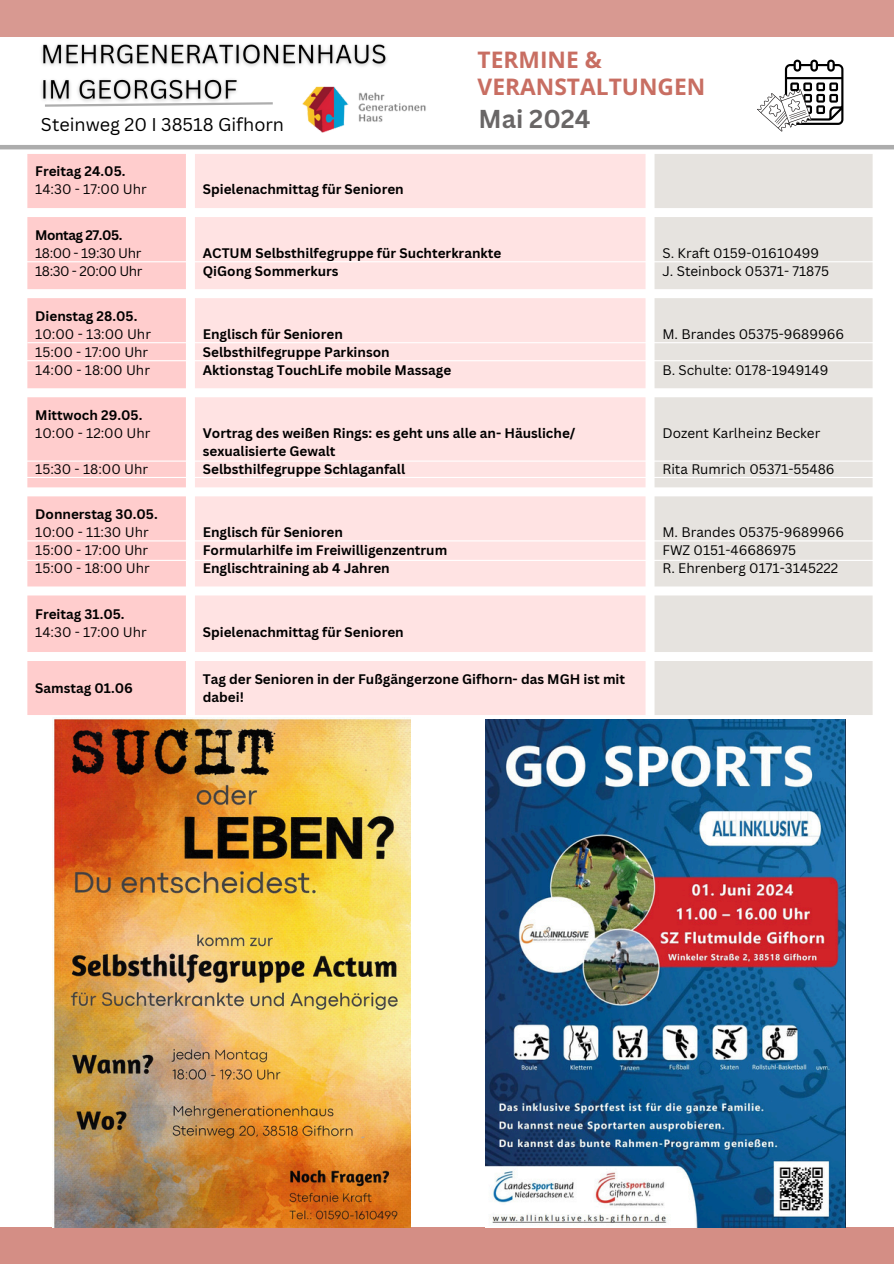
<style>
.page{position:relative;width:894px;height:1264px;background:#fff}
.page>*{position:absolute;margin:0;border:0;box-sizing:border-box;transform-origin:0 0}
.t1{font:700 25.2px "Canva Sans";color:#696666}
.t2{font:700 22.8px/26.8px "Open Sans";color:#c86e62}
.t3{font:18px "Canva Sans";color:#000}
.t4{font:700 13.5px/18px "Canva Sans";color:#000}
.t5{font:13.5px/18px "Canva Sans";color:#000}
.t6{font:13.5px "Canva Sans";letter-spacing:-.035em;color:#000}
.t7{font:700 13.5px "Canva Sans";letter-spacing:-.035em;color:#000}
</style>
<div class="page">
<div style="left:0;top:0;width:893px;height:36px;background:#d89991"></div>
<hr style="left:0;top:145px;width:893px;height:4px;background:#adadad">
<svg style="left:757px;top:60px;width:86px;height:72px"></svg>
<svg style="left:788px;top:110px;width:17px;height:6px"></svg>
<svg style="left:789px;top:112px;width:16px;height:6px"></svg>
<svg style="left:790px;top:113px;width:16px;height:6px"></svg>
<div style="left:1px;top:1227px;width:892px;height:36px;background:#d48e85"></div>
<img style="left:306px;top:103px;width:120px;height:30px">
<svg style="left:27px;top:154px;width:159px;height:561px;background:#ffd2d2"></svg>
<svg style="left:195px;top:154px;width:450px;height:561px;background:#ffe5e5"></svg>
<svg style="left:654px;top:154px;width:218px;height:561px;background:#e8e5e2"></svg>
<img style="left:54px;top:719px;width:356px;height:508px">
<img style="left:485px;top:719px;width:360px;height:508px">
<img style="left:36px;top:36px;width:356px;height:71px">
<hr style="left:17px;top:460px;width:876px;height:1px;background:#fff">
<hr style="left:0;top:477px;width:893px;height:1px;background:#fff">
<hr style="left:0;top:560px;width:893px;height:1px;background:#fff">
<hr style="left:0;top:658px;width:893px;height:1px;background:#fff">
<hr style="left:17px;top:261px;width:876px;height:1px;background:#fff">
<hr style="left:27px;top:342px;width:866px;height:1px;background:#fff">
<hr style="left:27px;top:360px;width:866px;height:1px;background:#fff">
<hr style="left:27px;top:540px;width:866px;height:1px;background:#fff">
<p class="t2" style="left:477px;top:46px;width:229px">TERMINE &amp;<br>VERANSTALTUNGEN</p>
<p class="t3" style="left:41px;top:112px;width:244px">Steinweg 20 I 38518 Gifhorn</p>
<p class="t1" style="left:478px;top:101px;width:114px">Mai 2024</p>
<p class="t4" style="left:35px;top:162px;width:92px">Freitag 24.05.</p>
<h3 class="t5" style="left:35px;top:180px;width:113px">14:30 - 17:00 Uhr</h3>
<h2 class="t4" style="left:203px;top:180px;width:202px">Spielenachmittag für Senioren</h2>
<p class="t7" style="left:35px;top:225px;width:89px">Montag 27.05.</p>
<p class="t6" style="left:35px;top:243px;width:107px">18:00 - 19:30 Uhr</p>
<p class="t6" style="left:35px;top:261px;width:109px">18:30 - 20:00 Uhr</p>
<p class="t4" style="left:203px;top:243px;width:300px">ACTUM Selbsthilfegruppe für Suchterkrankte</p>
<p class="t4" style="left:203px;top:261px;width:137px">QiGong Sommerkurs</p>
<p class="t4" style="left:35px;top:306px;width:104px">Dienstag 28.05.</p>
<p class="t5" style="left:35px;top:324px;width:117px">10:00 - 13:00 Uhr</p>
<p class="t5" style="left:35px;top:342px;width:114px">15:00 - 17:00 Uhr</p>
<p class="t5" style="left:35px;top:360px;width:116px">14:00 - 18:00 Uhr</p>
<p class="t4" style="left:35px;top:405px;width:109px">Mittwoch 29.05.</p>
<p class="t5" style="left:35px;top:423px;width:117px">10:00 - 12:00 Uhr</p>
<p class="t5" style="left:35px;top:459px;width:114px">15:30 - 18:00 Uhr</p>
<p class="t4" style="left:35px;top:504px;width:124px">Donnerstag 30.05.</p>
<p class="t5" style="left:35px;top:522px;width:115px">10:00 - 11:30 Uhr</p>
<p class="t5" style="left:35px;top:540px;width:116px">15:00 - 17:00 Uhr<br>15:00 - 18:00 Uhr</p>
<p class="t4" style="left:203px;top:324px;width:141px">Englisch für Senioren</p>
<p class="t4" style="left:203px;top:342px;width:188px">Selbsthilfegruppe Parkinson</p>
<p class="t4" style="left:203px;top:360px;width:250px">Aktionstag TouchLife mobile Massage</p>
<p class="t4" style="left:203px;top:423px;width:374px">Vortrag des weißen Rings: es geht uns alle an- Häusliche/ sexualisierte Gewalt</p>
<p class="t4" style="left:203px;top:459px;width:204px">Selbsthilfegruppe Schlaganfall</p>
<p class="t4" style="left:203px;top:522px;width:141px">Englisch für Senioren</p>
<p class="t4" style="left:203px;top:540px;width:246px">Formularhilfe im Freiwilligenzentrum</p>
<p class="t4" style="left:203px;top:558px;width:188px">Englischtraining ab 4 Jahren</p>
<p class="t4" style="left:35px;top:605px;width:91px">Freitag 31.05.</p>
<p class="t5" style="left:35px;top:623px;width:113px">14:30 - 17:00 Uhr</p>
<p class="t4" style="left:203px;top:623px;width:202px">Spielenachmittag für Senioren</p>
<p class="t4" style="left:35px;top:678px;width:99px">Samstag 01.06</p>
<p class="t4" style="left:203px;top:669px;width:423px">Tag der Senioren in der Fußgängerzone Gifhorn- das MGH ist mit dabei!</p>
<p class="t5" style="left:662px;top:243px;width:158px">S. Kraft 0159-01610499</p>
<p class="t5" style="left:662px;top:261px;width:168px">J. Steinbock 05371- 71875</p>
<p class="t5" style="left:662px;top:324px;width:183px">M. Brandes 05375-9689966</p>
<p class="t5" style="left:662px;top:360px;width:167px">B. Schulte: 0178-1949149</p>
<p class="t5" style="left:662px;top:423px;width:159px">Dozent Karlheinz Becker</p>
<p class="t5" style="left:662px;top:459px;width:173px">Rita Rumrich 05371-55486</p>
<p class="t5" style="left:662px;top:522px;width:183px">M. Brandes 05375-9689966</p>
<p class="t5" style="left:662px;top:540px;width:135px">FWZ 0151-46686975</p>
<p class="t5" style="left:662px;top:558px;width:177px">R. Ehrenberg 0171-3145222</p>
</div>
